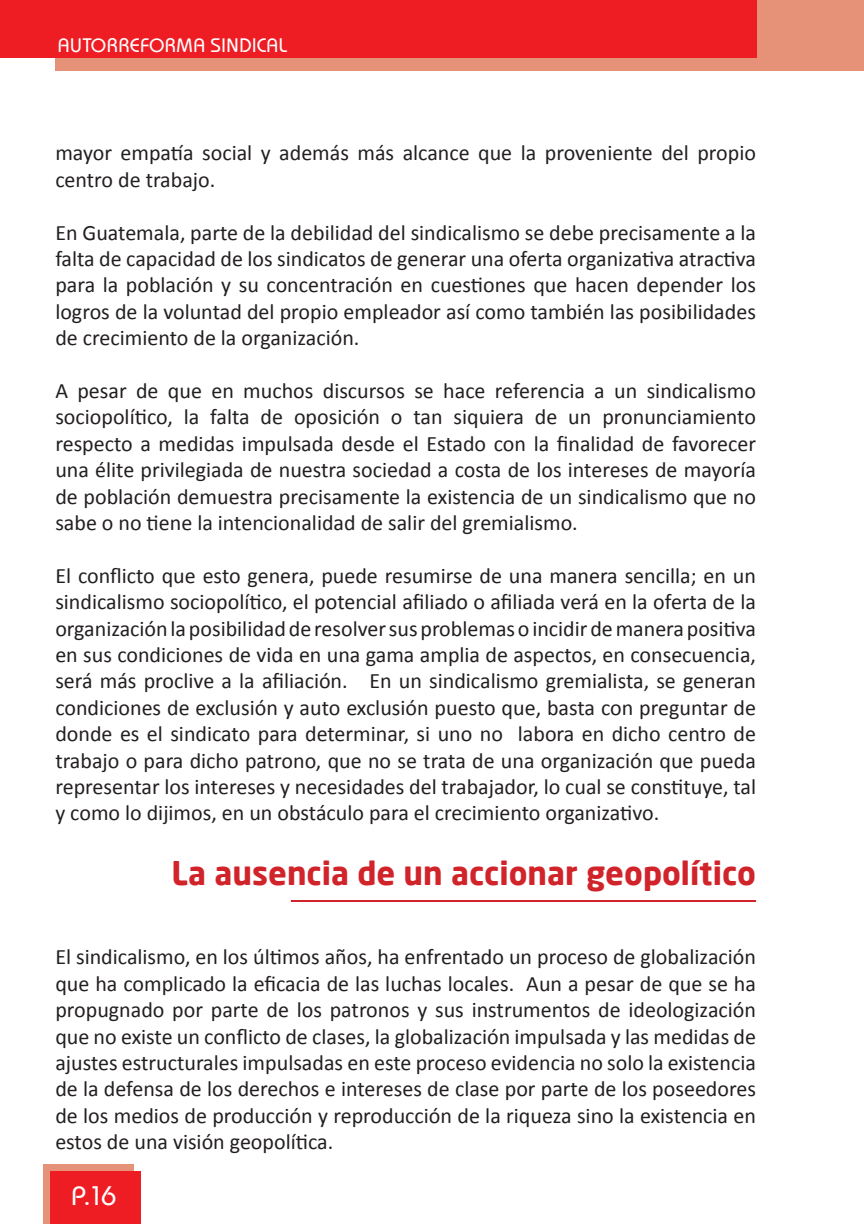
<style>
.page{position:relative;width:864px;height:1224px;background:#fff}
.page>*{position:absolute;margin:0;border:0;box-sizing:border-box;transform-origin:0 0}
.t1{font:700 32px "Neo Sans";color:#d1232a}
.t2{font:500 28px "Bauhaus Itc TEE";color:#fff}
.t3{font:22px/26.4px "Calibri";color:#231f20;text-align:justify}
.t4{font:500 20.4px "Bauhaus Itc TEE";color:#fff}
</style>
<div class="page">
<div style="left:55px;top:0;width:809px;height:70px;background:#e59279"></div>
<div style="left:0;top:0;width:756px;height:58px;background:#ee1d23"></div>
<div style="left:43px;top:1165px;width:90px;height:59px;background:#e59279"></div>
<div style="left:50px;top:1172px;width:90px;height:52px;background:#ee1d23"></div>
<hr style="left:291px;top:900px;width:465px;height:2px;background:#d1232a">
<p class="t4" style="left:58px;top:33px;width:232px">AUTORREFORMA SINDICAL</p>
<p class="t3" style="left:55px;top:140px;width:702px">mayor empatía social y además más alcance que la proveniente del propio centro de trabajo.</p>
<p class="t3" style="left:55px;top:219px;width:702px">En Guatemala, parte de la debilidad del sindicalismo se debe precisamente a la falta de capacidad de los sindicatos de generar una oferta organizativa atractiva para la población y su concentración en cuestiones que hacen depender los logros de la voluntad del propio empleador así como también las posibilidades de crecimiento de la organización.</p>
<p class="t3" style="left:55px;top:378px;width:702px">A pesar de que en muchos discursos se hace referencia a un sindicalismo sociopolítico, la falta de oposición o tan siquiera de un pronunciamiento respecto a medidas impulsada desde el Estado con la finalidad de favorecer una élite privilegiada de nuestra sociedad a costa de los intereses de mayoría de población demuestra precisamente la existencia de un sindicalismo que no sabe o no tiene la intencionalidad de salir del gremialismo.</p>
<p class="t3" style="left:55px;top:562px;width:702px">El conflicto que esto genera, puede resumirse de una manera sencilla; en un sindicalismo sociopolítico, el potencial afiliado o afiliada verá en la oferta de la organización la posibilidad de resolver sus problemas o incidir de manera positiva en sus condiciones de vida en una gama amplia de aspectos, en consecuencia, será más proclive a la afiliación. En un sindicalismo gremialista, se generan condiciones de exclusión y auto exclusión puesto que, basta con preguntar de donde es el sindicato para determinar, si uno no labora en dicho centro de trabajo o para dicho patrono, que no se trata de una organización que pueda representar los intereses y necesidades del trabajador, lo cual se constituye, tal y como lo dijimos, en un obstáculo para el crecimiento organizativo.</p>
<h1 class="t1" style="left:172px;top:853px;width:586px">La ausencia de un accionar geopolítico</h1>
<p class="t3" style="left:55px;top:944px;width:702px">El sindicalismo, en los últimos años, ha enfrentado un proceso de globalización que ha complicado la eficacia de las luchas locales. Aun a pesar de que se ha propugnado por parte de los patronos y sus instrumentos de ideologización que no existe un conflicto de clases, la globalización impulsada y las medidas de ajustes estructurales impulsadas en este proceso evidencia no solo la existencia de la defensa de los derechos e intereses de clase por parte de los poseedores de los medios de producción y reproducción de la riqueza sino la existencia en estos de una visión geopolítica.</p>
<p class="t2" style="left:71px;top:1179px;width:47px">P.16</p>
</div>
